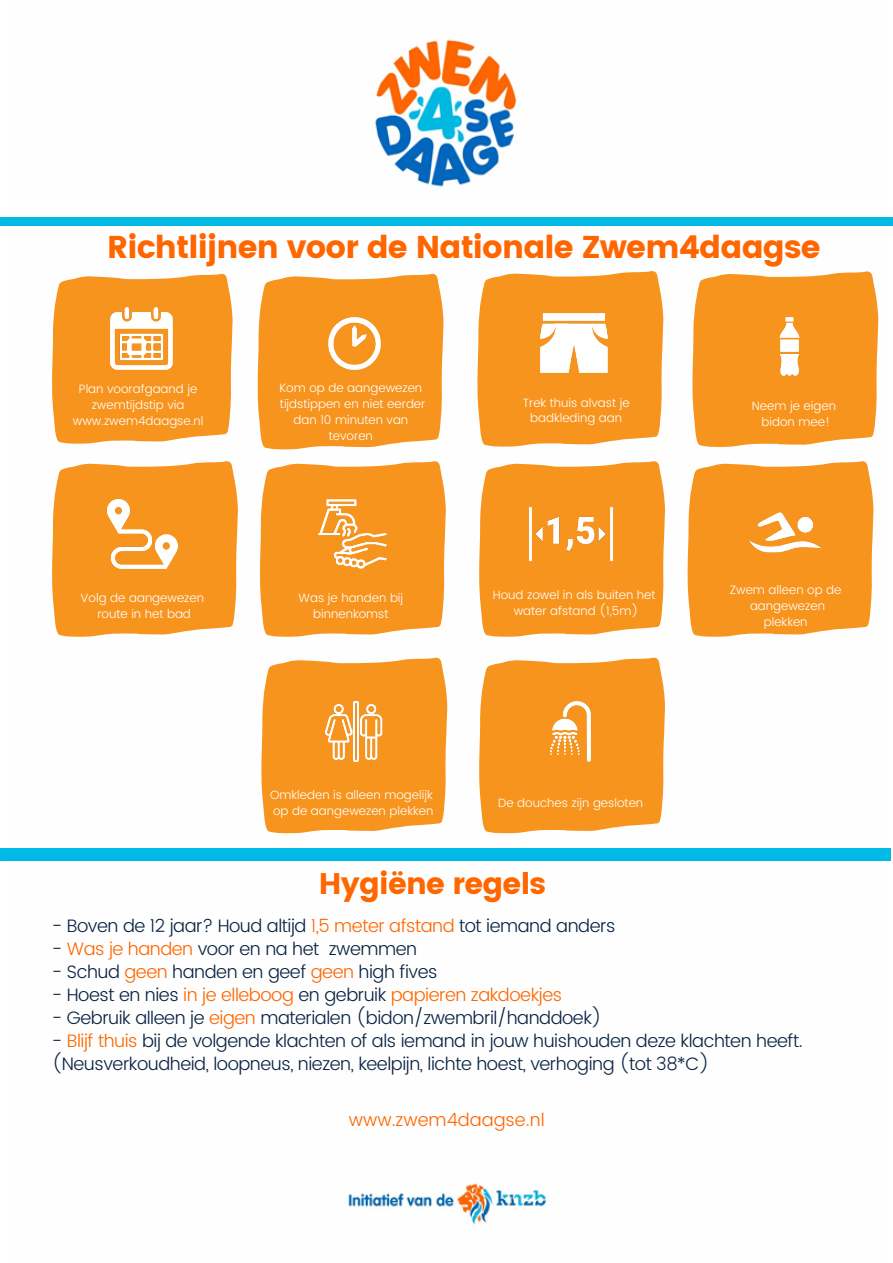
<style>
.page{position:relative;width:893px;height:1263px;background:#fff}
.page>*{position:absolute;margin:0;border:0;box-sizing:border-box;transform-origin:0 0}
.t1{font:31.5px "Poppins";letter-spacing:-.025em;color:#f60}
.t2{font:29.78px "Poppins";letter-spacing:-.025em;color:#f60}
.t3{font:300 18px "Poppins";letter-spacing:-.025em;color:#092342}
.t4{font:300 18px "Poppins";letter-spacing:-.025em;color:#f60}
.t5{font:300 18px "Poppins";color:#f60}
.t6{font:300 12px/16.2px "Poppins";color:#fff;text-align:center}
.s1{color:#f60}
.s2{color:#092342}
</style>
<div class="page">
<img style="left:10px;top:39px;width:873px;height:1186px">
<div style="left:0;top:848px;width:891px;height:12px;background:#00b9e4"></div>
<div style="left:0;top:217px;width:893px;height:9px;background:#00b9e4"></div>
<svg style="left:692px;top:271px;width:186px;height:176px;background:#f79b2d"></svg>
<svg style="left:687px;top:461px;width:186px;height:176px;background:#f79d31"></svg>
<svg style="left:477px;top:271px;width:186px;height:176px;background:#f79b2d"></svg>
<svg style="left:479px;top:461px;width:186px;height:176px;background:#f79d30"></svg>
<svg style="left:258px;top:274px;width:185px;height:175px;background:#f79a2b"></svg>
<svg style="left:260px;top:461px;width:186px;height:176px;background:#f79c30"></svg>
<svg style="left:52px;top:274px;width:181px;height:170px;background:#f79c2e"></svg>
<svg style="left:52px;top:461px;width:186px;height:176px;background:#f79c2e"></svg>
<img style="left:317px;top:497px;width:72px;height:73px">
<img style="left:541px;top:310px;width:67px;height:67px">
<img style="left:328px;top:317px;width:53px;height:53px">
<img style="left:110px;top:308px;width:62px;height:62px">
<svg style="left:261px;top:658px;width:186px;height:175px;background:#f79b2d"></svg>
<img style="left:749px;top:497px;width:72px;height:72px">
<img style="left:323px;top:702px;width:60px;height:59px">
<svg style="left:479px;top:658px;width:186px;height:175px;background:#f79b2c"></svg>
<img style="left:541px;top:702px;width:59px;height:59px">
<img style="left:529px;top:492px;width:83px;height:84px">
<img style="left:760px;top:317px;width:59px;height:59px">
<img style="left:107px;top:499px;width:71px;height:70px">
<p class="t1" style="left:107px;top:229px;width:715px">Richtlijnen voor de Nationale Zwem4daagse</p>
<p class="t6" style="left:73px;top:381px;width:132px">Plan voorafgaand je zwemtijdstip via www.zwem4daagse.nl</p>
<p class="t6" style="left:81px;top:589px;width:125px">Volg de aangewezen</p>
<p class="t6" style="left:97px;top:606px;width:95px">route in het bad</p>
<p class="t6" style="left:279px;top:379px;width:144px">Kom op de aangewezen</p>
<p class="t6" style="left:280px;top:396px;width:147px">tijdstippen en niet eerder dan 10 minuten van tevoren</p>
<p class="t6" style="left:298px;top:589px;width:106px">Was je handen bij binnenkomst</p>
<p class="t6" style="left:523px;top:396px;width:108px;line-height:14.3px">Trek thuis alvast je badkleding aan</p>
<p class="t6" style="left:493px;top:586px;width:164px">Houd zowel in als buiten het</p>
<p class="t6" style="left:513px;top:603px;width:126px">water afstand (1,5m)</p>
<p class="t6" style="left:270px;top:787px;width:164px">Omkleden is alleen mogelijk</p>
<p class="t6" style="left:273px;top:803px;width:162px">op de aangewezen plekken</p>
<p class="t6" style="left:498px;top:794px;width:146px">De douches zijn gesloten</p>
<p class="t2" style="left:319px;top:867px;width:229px">Hygiëne regels</p>
<p class="t6" style="left:752px;top:397px;width:86px">Neem je eigen</p>
<p class="t6" style="left:761px;top:413px;width:70px">bidon mee!</p>
<p class="t6" style="left:730px;top:581px;width:113px">Zwem alleen op de</p>
<p class="t6" style="left:750px;top:598px;width:76px">aangewezen plekken</p>
<p class="t3" style="left:52px;top:915px;width:565px">- Boven de 12 jaar? Houd altijd <span class="s1">1,5 meter afstand</span> tot iemand anders</p>
<p class="t3" style="left:52px;top:938px;width:367px">- <span class="s1">Was je handen</span> voor en na het zwemmen</p>
<p class="t3" style="left:52px;top:961px;width:387px">- Schud <span class="s1">geen</span> handen en geef <span class="s1">geen</span> high fives</p>
<p class="t4" style="left:52px;top:984px;width:512px"><span class="s2">- Hoest en nies</span> in je elleboog <span class="s2">en gebruik</span> papieren zakdoekjes</p>
<p class="t3" style="left:52px;top:1007px;width:552px">- Gebruik alleen je <span class="s1">eigen</span> materialen (bidon/zwembril/handdoek)</p>
<p class="t3" style="left:52px;top:1030px;width:752px">- <span class="s1">Blijf thuis</span> bij de volgende klachten of als iemand in jouw huishouden deze klachten heeft.</p>
<p class="t3" style="left:52px;top:1053px;width:659px">(Neusverkoudheid, loopneus, niezen, keelpijn, lichte hoest, verhoging (tot 38*C)</p>
<p class="t5" style="left:349px;top:1109px;width:197px">www.zwem4daagse.nl</p>
</div>
